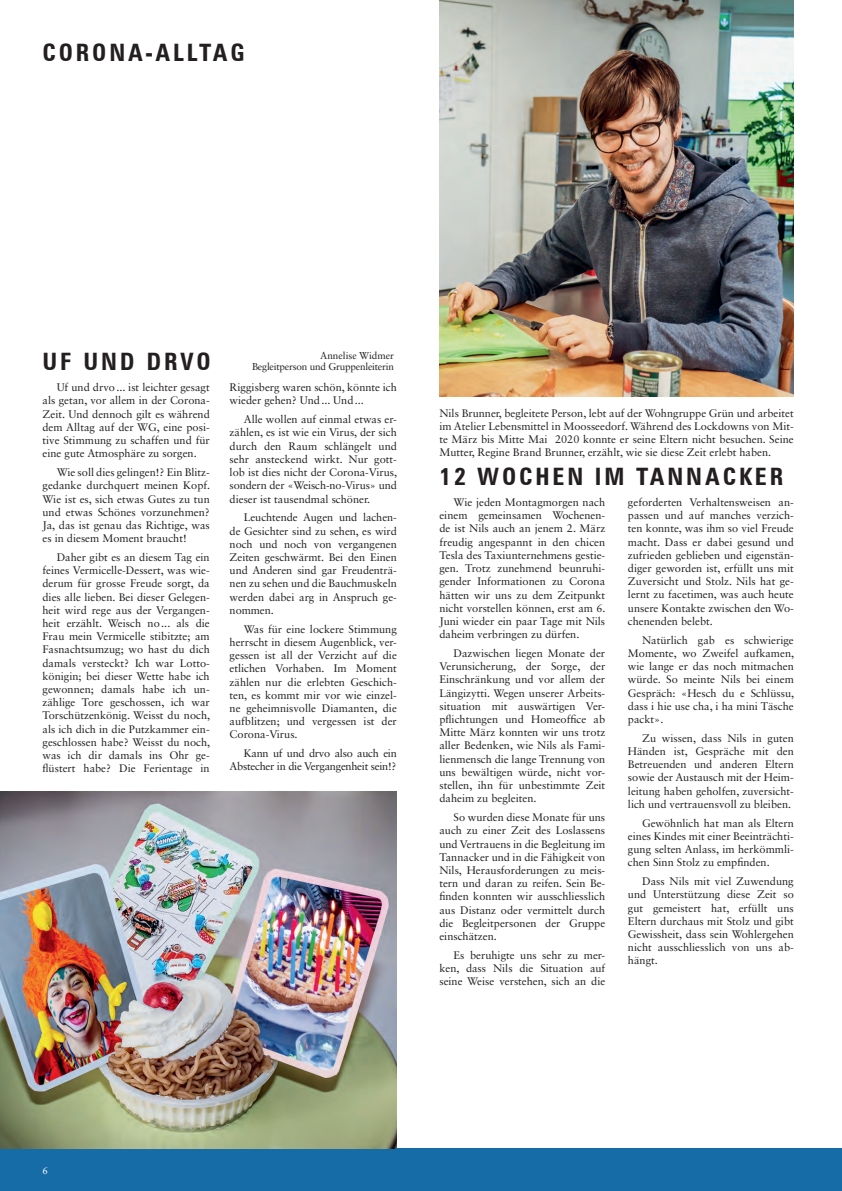
<style>
.page{position:relative;width:842px;height:1191px;background:#fff}
.page>*{position:absolute;margin:0;border:0;box-sizing:border-box;transform-origin:0 0}
.t1{font:700 condensed 24px "Zurich BT";letter-spacing:.12em;color:#231f20}
.t2{font:11px/13.2px "Sabon LT Std";color:#231f20;text-align:justify}
.t3{font:11px/13.2px "Sabon LT Std";letter-spacing:-.025em;color:#231f20;text-align:right}
.t4{font:10px/10.8px "Sabon LT Std";letter-spacing:-.02em;color:#231f20;text-align:right}
.t5{font:10px "Sabon LT Std";color:#fff}
</style>
<div class="page">
<div style="left:0;top:1148px;width:842px;height:43px;background:#166ca7"></div>
<img style="left:0;top:791px;width:397px;height:357px">
<img style="left:439px;top:0;width:355px;height:397px">
<h1 class="t1" style="left:43px;top:38px;width:201px">CO RONA-ALLTAG</h1>
<h1 class="t1" style="left:43px;top:347px;width:167px">UF UND DRVO</h1>
<p class="t2" style="left:43px;top:381px;width:169px;text-indent:14px">Uf und drvo... ist leichter gesagt als getan, vor allem in der Corona-Zeit. Und dennoch gilt es während dem Alltag auf der WG, eine posi&shy;tive Stimmung zu schaffen und für eine gute Atmosphäre zu sorgen.</p>
<p class="t2" style="left:43px;top:465px;width:169px;text-indent:14px">Wie soll dies gelingen!? Ein Blitz&shy;gedanke durchquert meinen Kopf.<br>Wie ist es, sich etwas Gutes zu tun und etwas Schönes vorzunehmen?<br>Ja, das ist genau das Richtige, was es in diesem Moment braucht!</p>
<p class="t2" style="left:43px;top:550px;width:169px;text-indent:14px">Daher gibt es an diesem Tag ein feines Vermicelle-Dessert, was wie&shy;derum für grosse Freude sorgt, da dies alle lieben. Bei dieser Gelegen&shy;heit wird rege aus der Vergangen&shy;heit erzählt. Weisch no... als die Frau mein Vermicelle stibitzte; am Fasnachtsumzug; wo hast du dich damals versteckt? Ich war Lotto&shy;königin; bei dieser Wette habe ich gewonnen; damals habe ich un&shy;zählige Tore geschossen, ich war Torschützenkönig. Weisst du noch, als ich dich in die Putzkammer ein&shy;geschlossen habe? Weisst du noch, was ich dir damals ins Ohr ge&shy;flüstert habe? Die Ferientage in</p>
<p class="t4" style="left:252px;top:350px;width:143px">Annelise Widmer<br>Begleitperson und Gruppenleiterin</p>
<p class="t2" style="left:230px;top:381px;width:169px">Riggisberg waren schön, könnte ich wieder gehen? Und... Und...</p>
<p class="t2" style="left:230px;top:413px;width:169px;text-indent:14px">Alle wollen auf einmal etwas er&shy;zählen, es ist wie ein Virus, der sich durch den Raum schlängelt und sehr ansteckend wirkt. Nur gott&shy;lob ist dies nicht der Corona-Virus, sondern der «Weisch-no-Virus» und dieser ist tausendmal schöner.</p>
<p class="t2" style="left:230px;top:511px;width:169px;text-indent:14px">Leuchtende Augen und lachen&shy;de Gesichter sind zu sehen, es wird noch und noch von vergangenen Zeiten geschwärmt. Bei den Einen und Anderen sind gar Freudenträ&shy;nen zu sehen und die Bauchmuskeln werden dabei arg in Anspruch ge&shy;nommen.</p>
<p class="t2" style="left:230px;top:622px;width:169px;text-indent:14px">Was für eine lockere Stimmung herrscht in diesem Augenblick, ver&shy;gessen ist all der Verzicht auf die etlichen Vorhaben. Im Moment zählen nur die erlebten Geschich&shy;ten, es kommt mir vor wie einzel&shy;ne geheimnisvolle Diamanten, die aufblitzen; und vergessen ist der Corona-Virus.</p>
<p class="t3" style="left:230px;top:746px;width:169px">Kann uf und drvo also auch ein<br>Abstecher in die Vergangenheit sein!?</p>
<p class="t2" style="left:439px;top:406px;width:356px">Nils Brunner, begleitete Person, lebt auf der Wohngruppe Grün und arbeitet im Atelier Lebensmittel in Moosseedorf. Während des Lockdowns von Mit&shy;te März bis Mitte Mai 2020 konnte er seine Eltern nicht besuchen. Seine Mutter, Regine Brand Brunner, erzählt, wie sie diese Zeit erlebt haben.</p>
<h1 class="t1" style="left:439px;top:462px;width:345px">12 WOCHEN IM TANNACKER</h1>
<p class="t2" style="left:439px;top:495px;width:168px;text-indent:14px">Wie jeden Montagmorgen nach einem gemeinsamen Wochenen&shy;de ist Nils auch an jenem 2. März freudig angespannt in den chicen Tesla des Taxiunternehmens gestie&shy;gen. Trotz zunehmend beunruhi&shy;gender Informationen zu Corona hätten wir uns zu dem Zeitpunkt nicht vorstellen können, erst am 6.<br>Juni wieder ein paar Tage mit Nils daheim verbringen zu dürfen.</p>
<p class="t2" style="left:439px;top:646px;width:167px;text-indent:14px">Dazwischen liegen Monate der Verunsicherung, der Sorge, der Einschränkung und vor allem der Längizytti. Wegen unserer Arbeits&shy;situation mit auswärtigen Ver&shy;pflichtungen und Homeoffice ab Mitte März konnten wir uns trotz aller Bedenken, wie Nils als Fami&shy;lienmensch die lange Trennung von uns bewältigen würde, nicht vor&shy;stellen, ihn für unbestimmte Zeit daheim zu begleiten.</p>
<p class="t2" style="left:439px;top:810px;width:167px;text-indent:14px">So wurden diese Monate für uns auch zu einer Zeit des Loslassens und Vertrauens in die Begleitung im Tannacker und in die Fähigkeit von Nils, Herausforderungen zu meis&shy;tern und daran zu reifen. Sein Be&shy;finden konnten wir ausschliesslich aus Distanz oder vermittelt durch die Begleitpersonen der Gruppe einschätzen.</p>
<p class="t2" style="left:439px;top:948px;width:167px;text-indent:14px">Es beruhigte uns sehr zu mer&shy;ken, dass Nils die Situation auf seine Weise verstehen, sich an die</p>
<p class="t2" style="left:628px;top:495px;width:167px">geforderten Verhaltensweisen an&shy;passen und auf manches verzich&shy;ten konnte, was ihm so viel Freude macht. Dass er dabei gesund und zufrieden geblieben und eigenstän&shy;diger geworden ist, erfüllt uns mit Zuversicht und Stolz. Nils hat ge&shy;lernt zu facetimen, was auch heute unsere Kontakte zwischen den Wo&shy;chenenden belebt.</p>
<p class="t2" style="left:628px;top:633px;width:168px;text-indent:14px">Natürlich gab es schwierige Momente, wo Zweifel aufkamen, wie lange er das noch mitmachen würde. So meinte Nils bei einem Gespräch: «Hesch du e Schlüssu, dass i hie use cha, i ha mini Täsche packt».</p>
<p class="t2" style="left:628px;top:731px;width:167px;text-indent:14px">Zu wissen, dass Nils in guten Händen ist, Gespräche mit den Betreuenden und anderen Eltern sowie der Austausch mit der Heim&shy;leitung haben geholfen, zuversicht&shy;lich und vertrauensvoll zu bleiben.</p>
<p class="t2" style="left:628px;top:816px;width:167px;text-indent:14px">Gewöhnlich hat man als Eltern eines Kindes mit einer Beeinträchti&shy;gung selten Anlass, im herkömmli&shy;chen Sinn Stolz zu empfinden.</p>
<p class="t2" style="left:628px;top:874px;width:167px;text-indent:14px">Dass Nils mit viel Zuwendung und Unterstützung diese Zeit so gut gemeistert hat, erfüllt uns Eltern durchaus mit Stolz und gibt Gewissheit, dass sein Wohlergehen nicht ausschliesslich von uns ab&shy;hängt.</p>
<p class="t5" style="left:43px;top:1164px;width:7px">6</p>
</div>
